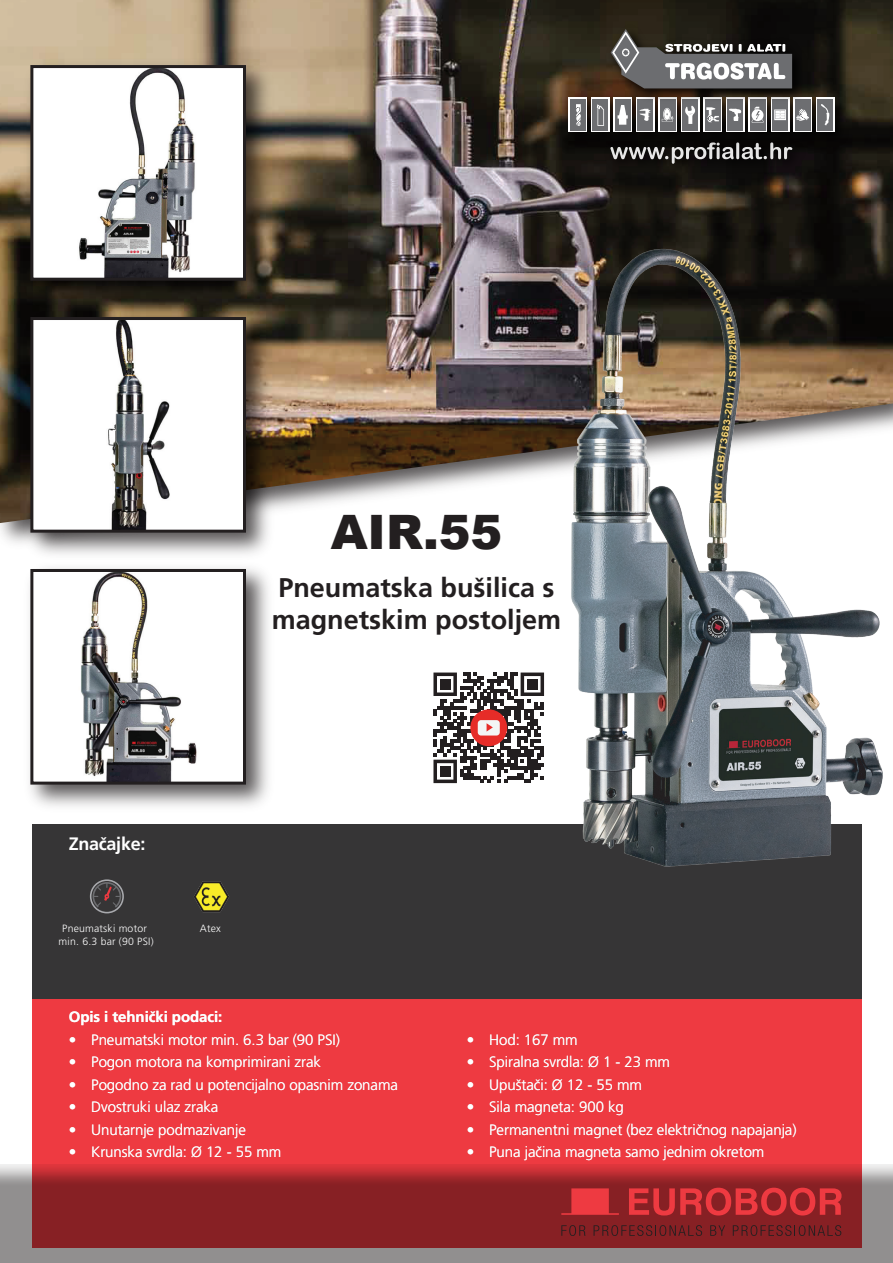
<style>
.page{position:relative;width:893px;height:1263px;background:#fff}
.page>*{position:absolute;margin:0;border:0;box-sizing:border-box;transform-origin:0 0}
.t1{font:900 47.4px "Arial";color:#231f20}
.t2{font:700 27px/32.4px "Frutiger LT Pro";color:#231f20}
.t3{font:700 18px "Frutiger LT Pro";letter-spacing:-.015em;color:#fff}
.t4{font:300 15px "Frutiger LT Pro";letter-spacing:-.005em;color:#fff}
.t5{font:700 15px "Frutiger LT Pro";letter-spacing:-.005em;color:#fff}
.t6{font:300 10.5px/12.6px "Frutiger LT Pro";letter-spacing:.02em;color:#fff;text-align:center}
</style>
<div class="page">
<img style="left:0;top:0;width:893px;height:523px">
<img style="left:18px;top:53px;width:261px;height:252px">
<img style="left:34px;top:69px;width:208px;height:208px">
<div style="left:30px;top:65px;width:216px;height:216px;border:3px solid #231f20"></div>
<img style="left:18px;top:305px;width:261px;height:250px">
<img style="left:34px;top:321px;width:208px;height:208px">
<div style="left:30px;top:317px;width:216px;height:216px;border:3px solid #231f20"></div>
<img style="left:30px;top:568px;width:239px;height:239px">
<img style="left:34px;top:573px;width:208px;height:208px">
<div style="left:30px;top:569px;width:216px;height:216px;border:3px solid #231f20"></div>
<div style="left:32px;top:824px;width:829px;height:423px;background:#ee3a41"></div>
<div style="left:32px;top:824px;width:829px;height:174px;background:#363536"></div>
<svg style="left:0;top:1164px;width:893px;height:99px;background:#943d40"></svg>
<svg style="left:629px;top:1188px;width:213px;height:27px"></svg>
<svg style="left:561px;top:1225px;width:25px;height:11px"></svg>
<svg style="left:594px;top:1225px;width:108px;height:11px"></svg>
<svg style="left:710px;top:1225px;width:15px;height:11px"></svg>
<svg style="left:733px;top:1225px;width:108px;height:11px"></svg>
<svg style="left:561px;top:1188px;width:58px;height:27px"></svg>
<img style="left:542px;top:228px;width:351px;height:655px">
<img style="left:602px;top:149px;width:208px;height:32px">
<svg style="left:610px;top:149px;width:182px;height:15px;background:#504f4e"></svg>
<img style="left:560px;top:89px;width:292px;height:60px">
<div style="left:816px;top:98px;width:18px;height:34px;background:#6d6e71"></div>
<svg style="left:821px;top:104px;width:8px;height:22px"></svg>
<svg style="left:793px;top:98px;width:19px;height:34px"></svg>
<div style="left:795px;top:99px;width:15px;height:31px;background:#6d6e71"></div>
<svg style="left:796px;top:109px;width:13px;height:12px"></svg>
<div style="left:771px;top:98px;width:18px;height:34px;background:#6d6e71"></div>
<svg style="left:774px;top:109px;width:12px;height:11px"></svg>
<svg style="left:748px;top:106px;width:19px;height:26px"></svg>
<div style="left:750px;top:99px;width:15px;height:31px;background:#6d6e71"></div>
<svg style="left:752px;top:107px;width:12px;height:16px"></svg>
<div style="left:726px;top:98px;width:18px;height:34px;background:#6d6e71"></div>
<svg style="left:729px;top:109px;width:13px;height:12px"></svg>
<svg style="left:703px;top:106px;width:19px;height:26px"></svg>
<div style="left:705px;top:99px;width:15px;height:31px;background:#6d6e71"></div>
<svg style="left:706px;top:107px;width:13px;height:16px"></svg>
<div style="left:681px;top:98px;width:18px;height:34px;background:#6d6e71"></div>
<svg style="left:685px;top:106px;width:10px;height:18px"></svg>
<svg style="left:658px;top:106px;width:19px;height:26px"></svg>
<div style="left:660px;top:99px;width:15px;height:31px;background:#6d6e71"></div>
<svg style="left:662px;top:108px;width:11px;height:14px"></svg>
<div style="left:636px;top:98px;width:18px;height:34px;background:#6d6e71"></div>
<svg style="left:639px;top:109px;width:12px;height:12px"></svg>
<svg style="left:613px;top:106px;width:19px;height:26px"></svg>
<div style="left:615px;top:99px;width:15px;height:31px;background:#6d6e71"></div>
<svg style="left:618px;top:106px;width:10px;height:19px"></svg>
<div style="left:591px;top:98px;width:18px;height:34px;background:#6d6e71"></div>
<svg style="left:597px;top:104px;width:7px;height:22px"></svg>
<svg style="left:568px;top:98px;width:19px;height:34px"></svg>
<div style="left:570px;top:99px;width:15px;height:31px;background:#6c6d70"></div>
<svg style="left:576px;top:104px;width:5px;height:22px"></svg>
<img style="left:602px;top:20px;width:207px;height:86px">
<svg style="left:611px;top:29px;width:181px;height:59px;background:#686765"></svg>
<svg style="left:433px;top:672px;width:111px;height:111px"></svg>
<svg style="left:90px;top:879px;width:34px;height:34px"></svg>
<img style="left:194px;top:881px;width:35px;height:32px">
<h1 class="t1" style="left:331px;top:497px;width:173px">AIR.55</h1>
<h2 class="t2" style="left:272px;top:571px;width:291px">Pneumatska bušilica s magnetskim postoljem</h2>
<p class="t3" style="left:69px;top:833px;width:78px">Značajke:</p>
<p class="t6" style="left:59px;top:922px;width:97px">Pneumatski motor min. 6.3 bar (90 PSI)</p>
<p class="t6" style="left:200px;top:922px;width:23px">Atex</p>
<p class="t5" style="left:69px;top:1008px;width:155px">Opis i tehnički podaci:</p>
<p class="t4" style="left:69px;top:1031px;width:273px">• Pneumatski motor min. 6.3 bar (90 PSI)</p>
<p class="t4" style="left:69px;top:1053px;width:254px">• Pogon motora na komprimirani zrak</p>
<p class="t4" style="left:69px;top:1076px;width:331px">• Pogodno za rad u potencijalno opasnim zonama</p>
<p class="t4" style="left:69px;top:1098px;width:151px">• Dvostruki ulaz zraka</p>
<p class="t4" style="left:69px;top:1121px;width:179px">• Unutarnje podmazivanje</p>
<p class="t4" style="left:69px;top:1143px;width:214px">• Krunska svrdla: Ø 12 - 55 mm</p>
<p class="t4" style="left:467px;top:1031px;width:113px">• Hod: 167 mm</p>
<p class="t4" style="left:467px;top:1053px;width:205px">• Spiralna svrdla: Ø 1 - 23 mm</p>
<p class="t4" style="left:467px;top:1076px;width:177px">• Upuštači: Ø 12 - 55 mm</p>
<p class="t4" style="left:467px;top:1098px;width:159px">• Sila magneta: 900 kg</p>
<p class="t4" style="left:467px;top:1121px;width:331px">• Permanentni magnet (bez električnog napajanja)</p>
<p class="t4" style="left:467px;top:1143px;width:299px">• Puna jačina magneta samo jednim okretom</p>
</div>
